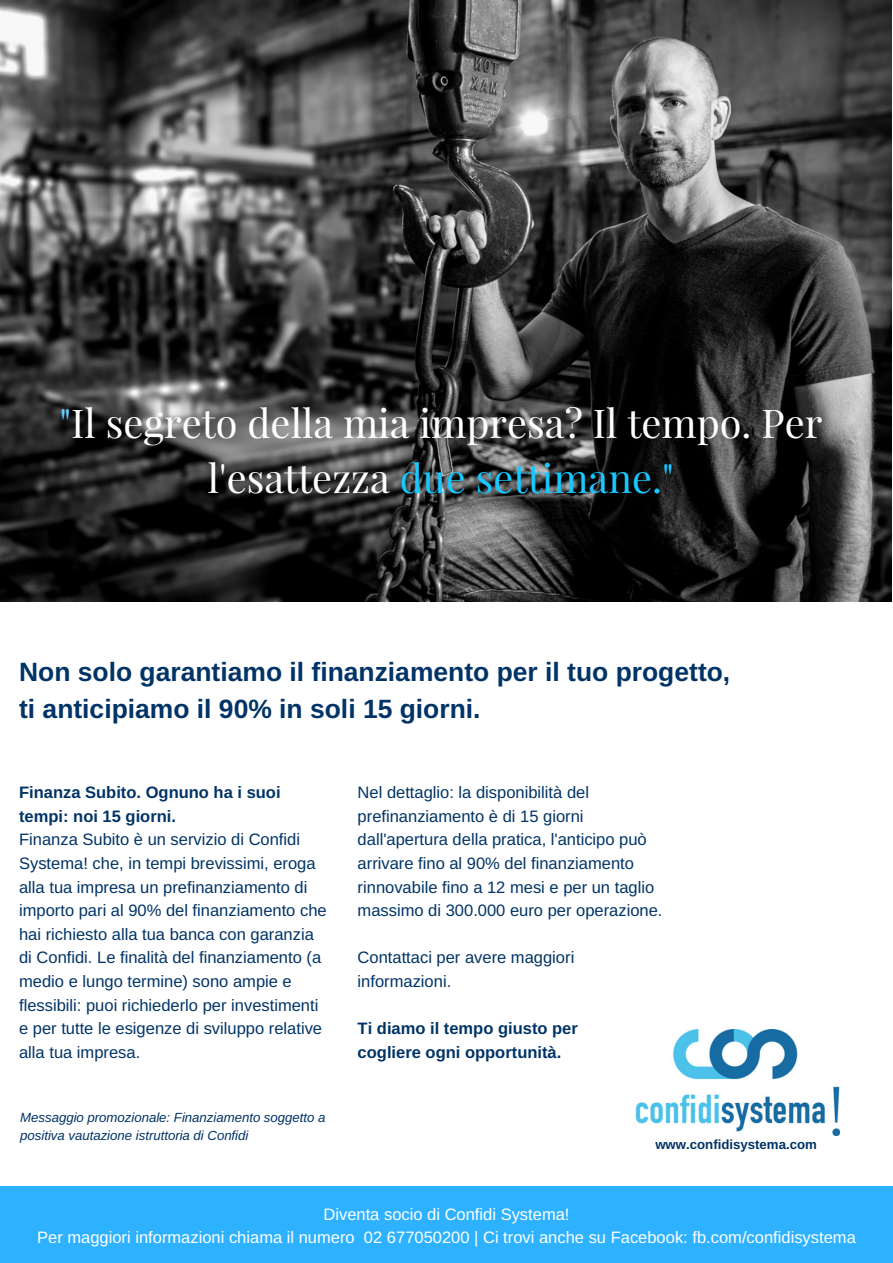
<style>
.page{position:relative;width:893px;height:1263px;background:#fff}
.page>*{position:absolute;margin:0;border:0;box-sizing:border-box;transform-origin:0 0}
.t1{font:39.6px/55.1px "Playfair Display";color:#fff;text-align:center}
.t2{font:700 26.4px/37px "Arimo";color:#036}
.t3{font:16.5px/23.5px "Arimo";color:#036}
.t4{font:16.5px/23.5px "Arimo";color:#fff;text-align:center}
.t5{font:700 16.5px/23.5px "Arimo";color:#036}
.t6{font:italic 13.2px/18px "Arimo";color:#036}
.t7{font:700 13.2px "Arimo";color:#036}
.s1{color:#6cf}
.s2{color:#18c8ff}
</style>
<div class="page">
<img style="left:0;top:0;width:891px;height:601px">
<div style="left:0;top:1186px;width:892px;height:76px;background:#2eb2ff"></div>
<img style="left:635px;top:1029px;width:204px;height:106px">
<h1 class="t1" style="left:59px;top:394px;width:764px"><span class="s1">"</span>Il segreto della mia impresa? Il tempo. Per l'esattezza <span class="s2">due settimane."</span></h1>
<h2 class="t2" style="left:19px;top:653px;width:712px">Non solo garantiamo il finanziamento per il tuo progetto, ti anticipiamo il 90% in soli 15 giorni.</h2>
<p class="t5" style="left:19px;top:780px;width:263px">Finanza Subito. Ognuno ha i suoi tempi: noi 15 giorni.</p>
<p class="t3" style="left:19px;top:828px;width:309px">Finanza Subito è un servizio di Confidi Systema! che, in tempi brevissimi, eroga alla tua impresa un prefinanziamento di importo pari al 90% del finanziamento che hai richiesto alla tua banca con garanzia di Confidi. Le finalità del finanziamento (a medio e lungo termine) sono ampie e flessibili: puoi richiederlo per investimenti e per tutte le esigenze di sviluppo relative alla tua impresa.</p>
<p class="t6" style="left:20px;top:1108px;width:307px">Messaggio promozionale: Finanziamento soggetto a positiva vautazione istruttoria di Confidi</p>
<p class="t3" style="left:357px;top:780px;width:306px">Nel dettaglio: la disponibilità del prefinanziamento è di 15 giorni dall'apertura della pratica, l'anticipo può arrivare fino al 90% del finanziamento rinnovabile fino a 12 mesi e per un taglio massimo di 300.000 euro per operazione.</p>
<p class="t3" style="left:357px;top:946px;width:218px">Contattaci per avere maggiori informazioni.</p>
<p class="t5" style="left:357px;top:1016px;width:222px">Ti diamo il tempo giusto per cogliere ogni opportunità.</p>
<p class="t7" style="left:655px;top:1137px;width:163px">www.confidisystema.com</p>
<p class="t4" style="left:37px;top:1202px;width:820px">Diventa socio di Confidi Systema!<br>Per maggiori informazioni chiama il numero 02 677050200 | Ci trovi anche su Facebook: fb.com/confidisystema</p>
</div>
